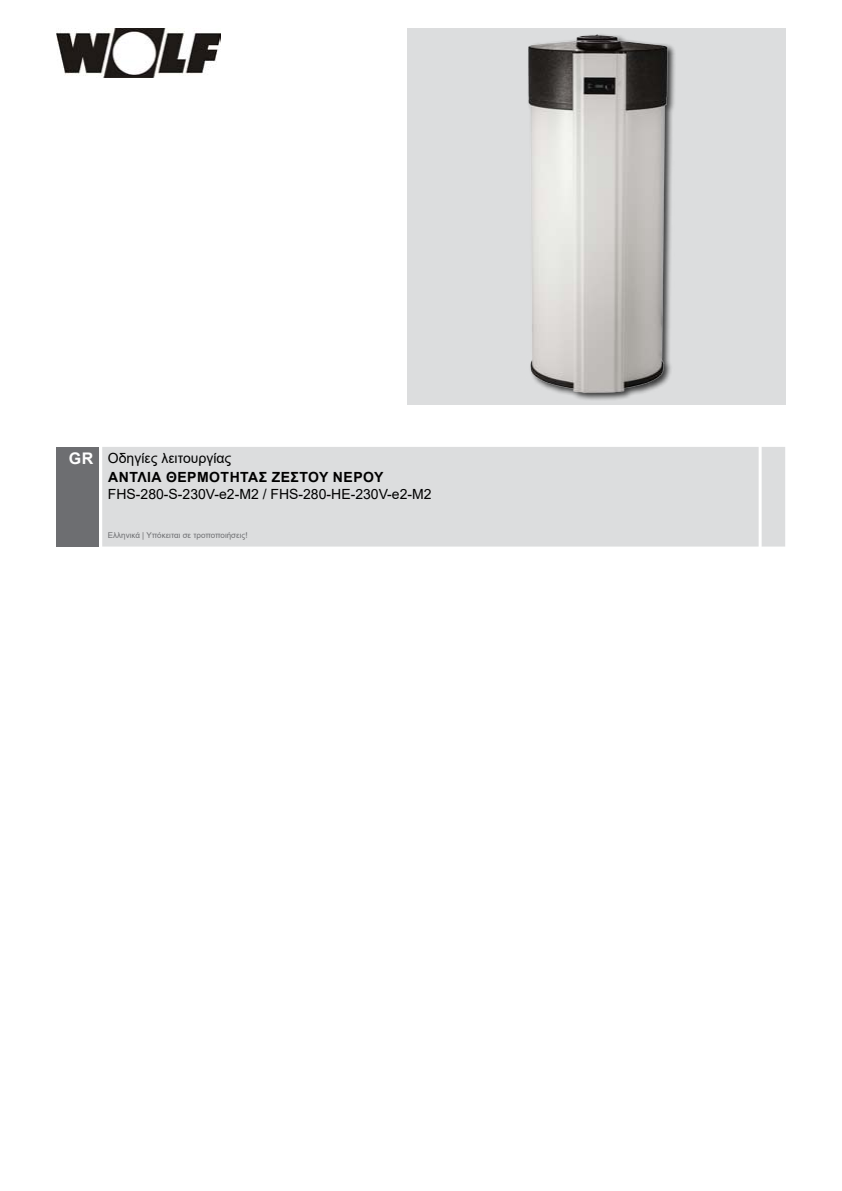
<style>
.page{position:relative;width:842px;height:1191px;background:#fff}
.page>*{position:absolute;margin:0;border:0;box-sizing:border-box;transform-origin:0 0}
.t1{font:700 14px/19.6px "Arial";letter-spacing:.035em;color:#000}
.t2{font:14px "Arial";color:#000}
.t3{font:8px "Arial";color:#6d6e71}
.s1{font-size:16px;color:#fff}
.s2{font-weight:400}
</style>
<div class="page">
<div style="left:57px;top:447px;width:42px;height:99px;background:#6d6e71"></div>
<div style="left:102px;top:447px;width:683px;height:99px;background:#dcddde"></div>
<div style="left:407px;top:28px;width:378px;height:377px;background:#dcddde"></div>
<img style="left:57px;top:28px;width:163px;height:50px">
<img style="left:528px;top:34px;width:147px;height:366px">
<p class="t1" style="left:108px;top:448px;width:277px;text-indent:-39px"><span class="s1">GR</span> <span class="s2">Οδηγίες λειτουργίας<br></span>ΑΝΤΛΙΑ ΘΕΡΜΟΤΗΤΑΣ ΖΕΣΤΟΥ ΝΕΡΟΥ</p>
<p class="t2" style="left:108px;top:484px;width:325px">FHS-280-S-230V-e2-M2 / FHS-280-HE-230V-e2-M2</p>
<p class="t3" style="left:108px;top:530px;width:141px">Ελληνικά | Υπόκειται σε τροποποιήσεις!</p>
</div>
